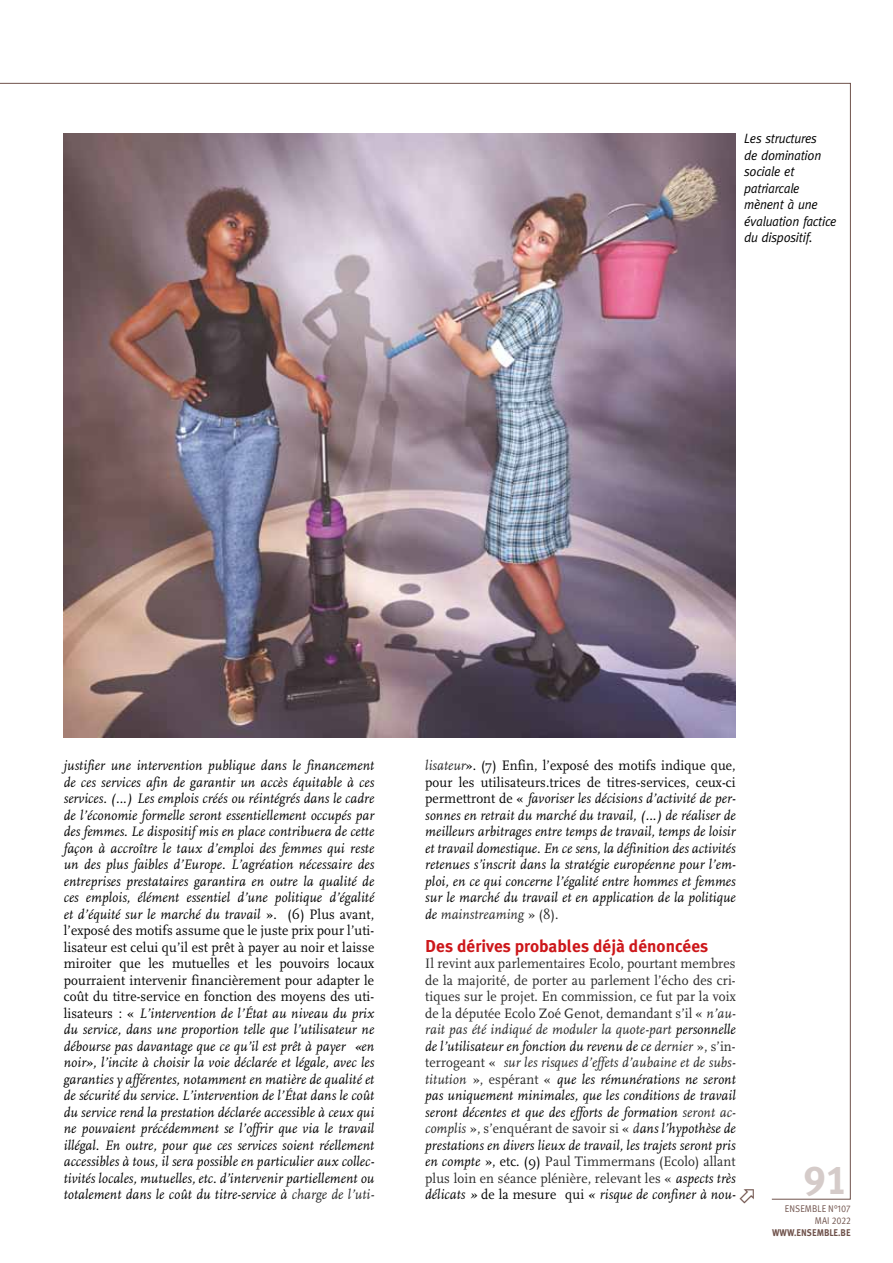
<style>
.page{position:relative;width:893px;height:1263px;background:#fff}
.page>*{position:absolute;margin:0;border:0;box-sizing:border-box;transform-origin:0 0}
.t1{font:40.5px "Meta Plus Bold Caps";color:#d5cbc9}
.t2{font:700 17.25px "Meta Plus";color:#cd171a}
.t3{font:italic 14.25px/16.5px "FF Scala";letter-spacing:.01em;color:#000;text-align:justify;scale:.95 1}
.t4{font:14.25px/16.5px "FF Scala";letter-spacing:.01em;color:#272727;text-align:justify;scale:.95 1}
.t5{font:italic 13.5px/16.5px "Meta";letter-spacing:-.02em;color:#000;scale:.95 1}
.t6{font:9.75px/12px "Meta Pro";letter-spacing:.01em;color:#6f524b;text-align:right;scale:.9 1}
.t7{font:700 9.75px "Meta Plus";color:#6f524b;scale:.9 1}
.s1{font-style:normal}
.s2{color:#272727}
.s3{font-style:normal;color:#272727}
.s4{font-style:italic}
.s5{font-style:italic;color:#000}
.s6{color:#000}
</style>
<div class="page">
<img style="left:64px;top:133px;width:672px;height:605px">
<p class="t5" style="left:744px;top:130px;width:99px">Les structures<br>de domination sociale et patriarcale mènent à une évaluation factice du dispositif.</p>
<p class="t3" style="left:64px;top:758px;width:328px">justifier une intervention publique dans le financement de ces services afin de garantir un accès équitable à ces services. (...) Les emplois créés ou réintégrés dans le cadre de l’économie formelle seront essentiellement occupés par des femmes. Le dispositif mis en place contribuera de cette façon à accroître le taux d’emploi des femmes qui reste un des plus faibles d’Europe. L’agréation nécessaire des entreprises prestataires garantira en outre la qualité de ces emplois, élément essentiel d’une politique d’égalité et d’équité sur le marché du travail <span class="s1">». (6) Plus avant, l’exposé des motifs assume que le juste prix pour l’uti&shy;lisateur est celui qu’il est prêt à payer au noir et laisse miroiter que les mutuelles et les pouvoirs locaux pourraient intervenir financièrement pour adapter le coût du titre-service en fonction des moyens des uti&shy;lisateurs : «</span> L’intervention de l’État au niveau du prix du service, dans une proportion telle que l’utilisateur ne débourse pas davantage que ce qu’il est prêt à payer «en noir», l’incite à choisir la voie déclarée et légale, avec les garanties y afférentes, notamment en matière de qualité et de sécurité du service. L’intervention de l’État dans le coût du service rend la prestation déclarée accessible à ceux qui ne pouvaient précédemment se l’offrir que via le travail illégal. En outre, pour que ces services soient réellement accessibles à tous, il sera possible en particulier aux collec&shy;tivités locales, mutuelles, etc. d’intervenir partiellement ou totalement dans le coût du titre-service à <span class="s2">charge de l’uti-</span></p>
<p class="t3" style="left:425px;top:758px;width:328px"><span class="s2">lisateur</span><span class="s1">». (7) Enfin, l’exposé des motifs indique que, pour les utilisateurs.trices de titres-services, ceux-ci permettront de «</span> favoriser les décisions d’activité de per&shy;sonnes en retrait du marché du travail, (...) de réaliser de meilleurs arbitrages entre temps de travail, temps de loisir et travail domestique. En ce sens, la définition des activités retenues s’inscrit dans la stratégie européenne pour l’em&shy;ploi, en ce qui concerne l’égalité entre hommes et femmes sur le marché du travail et en application de la politique de <span class="s2">mainstreaming</span> <span class="s3">» (8).</span></p>
<p class="t2" style="left:425px;top:936px;width:285px">Des dérives probables déjà dénoncées</p>
<p class="t4" style="left:425px;top:955px;width:328px">Il revint aux parlementaires Ecolo, pourtant membres de la majorité, de porter au parlement l’écho des cri&shy;tiques sur le projet. En commission, ce fut par la voix de la députée Ecolo Zoé Genot, demandant s’il « <span class="s4">n’au&shy;rait pas été indiqué de moduler la quote-part</span> <span class="s5">personnelle de l’utilisateur en fonction du revenu de ce</span> <span class="s4">dernier</span> », s’in&shy;terrogeant « <span class="s4">sur les risques d’effets d’aubaine et de subs&shy;titution</span> », espérant « <span class="s5">que les rémunérations ne seront pas uniquement minimales, que les conditions de travail seront décentes et que des efforts de formation</span> <span class="s4">seront ac&shy;complis</span> », s’enquérant de savoir si « <span class="s4">d</span><span class="s5">ans l’hypothèse de prestations en divers lieux de travail, les trajets seront pris en compte</span> <span class="s6">», etc. (9)</span> Paul Timmermans (Ecolo) allant plus loin en séance plénière, relevant les « <span class="s5">aspects très délicats »</span> <span class="s6">de la mesure qui</span> <span class="s5">« risque de confiner à nou-</span></p>
<h1 class="t1" style="left:804px;top:1156px;width:45px">91</h1>
<p class="t6" style="left:785px;top:1203px;width:75px">ENSEMBLE N°107<br>MAI 2022</p>
<p class="t7" style="left:772px;top:1227px;width:89px">www.ensemble.be</p>
</div>
